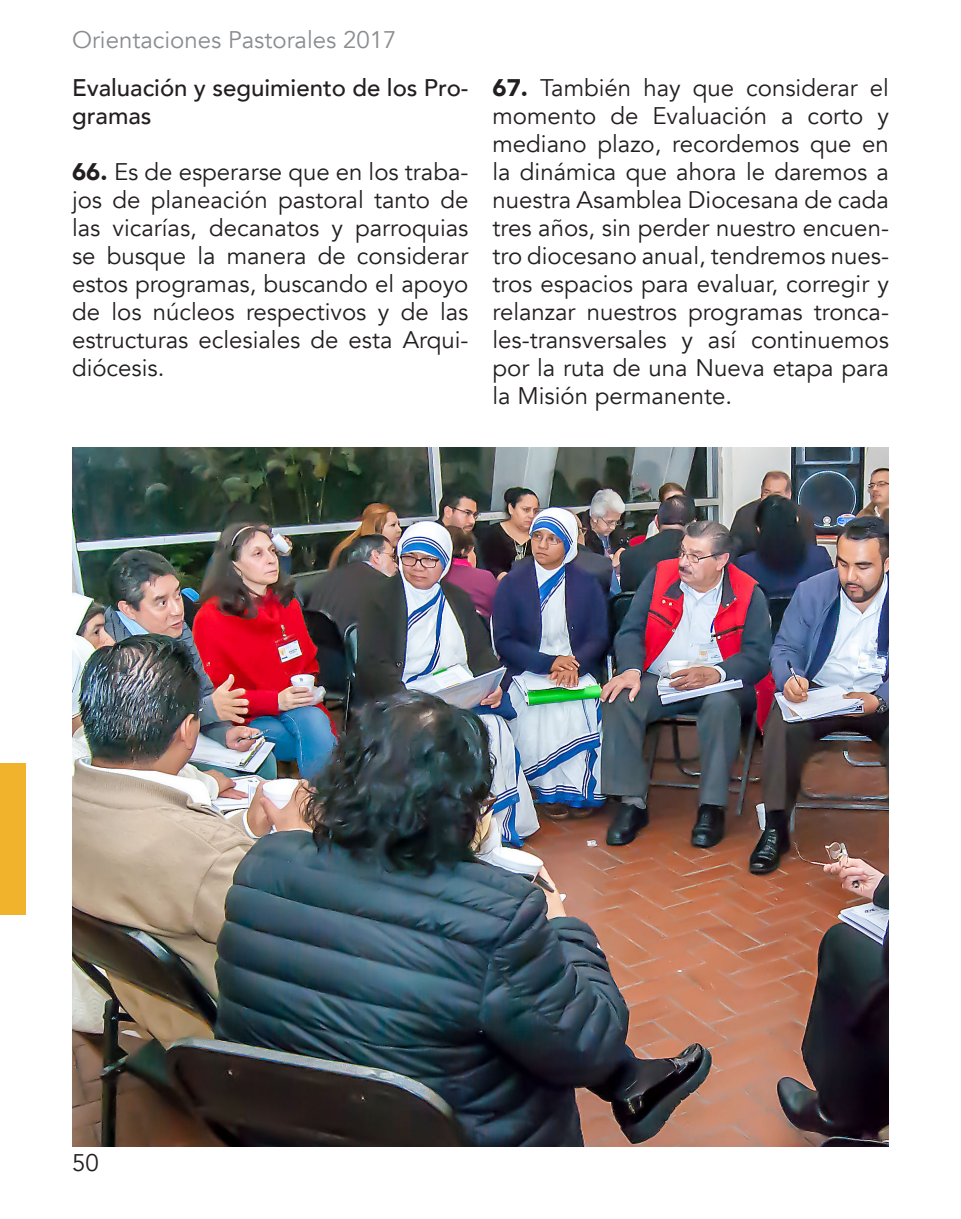
<style>
.page{position:relative;width:961px;height:1219px;background:#fff}
.page>*{position:absolute;margin:0;border:0;box-sizing:border-box;transform-origin:0 0}
.t1{font:24px/28px "Avenir";color:#231f20;text-align:justify}
.t2{font:500 24px/28px "Avenir";color:#231f20}
.t3{font:24px "Avenir";color:#8a8c8f}
.s1{font-weight:900}
</style>
<div class="page">
<div style="left:0;top:763px;width:26px;height:152px;background:#f0b32b"></div>
<img style="left:72px;top:448px;width:817px;height:699px">
<p class="t3" style="left:72px;top:25px;width:326px">Orientaciones Pastorales 2017</p>
<p class="t2" style="left:72px;top:72px;width:398px">Evaluación y seguimiento de los Pro&shy;gramas</p>
<p class="t1" style="left:72px;top:158px;width:398px"><span class="s1">66.</span> Es de esperarse que en los traba&shy;jos de planeación pastoral tanto de las vicarías, decanatos y parroquias se busque la manera de considerar estos programas, buscando el apoyo de los núcleos respectivos y de las estructuras eclesiales de esta Arqui&shy;diócesis.</p>
<p class="t1" style="left:492px;top:74px;width:398px"><span class="s1">67.</span> También hay que considerar el momento de Evaluación a corto y mediano plazo, recordemos que en la dinámica que ahora le daremos a nuestra Asamblea Diocesana de cada tres años, sin perder nuestro encuen&shy;tro diocesano anual, tendremos nues&shy;tros espacios para evaluar, corregir y relanzar nuestros programas tronca&shy;les-transversales y así continuemos por la ruta de una Nueva etapa para la Misión permanente.</p>
<p class="t1" style="left:72px;top:1149px;width:28px">50</p>
</div>
